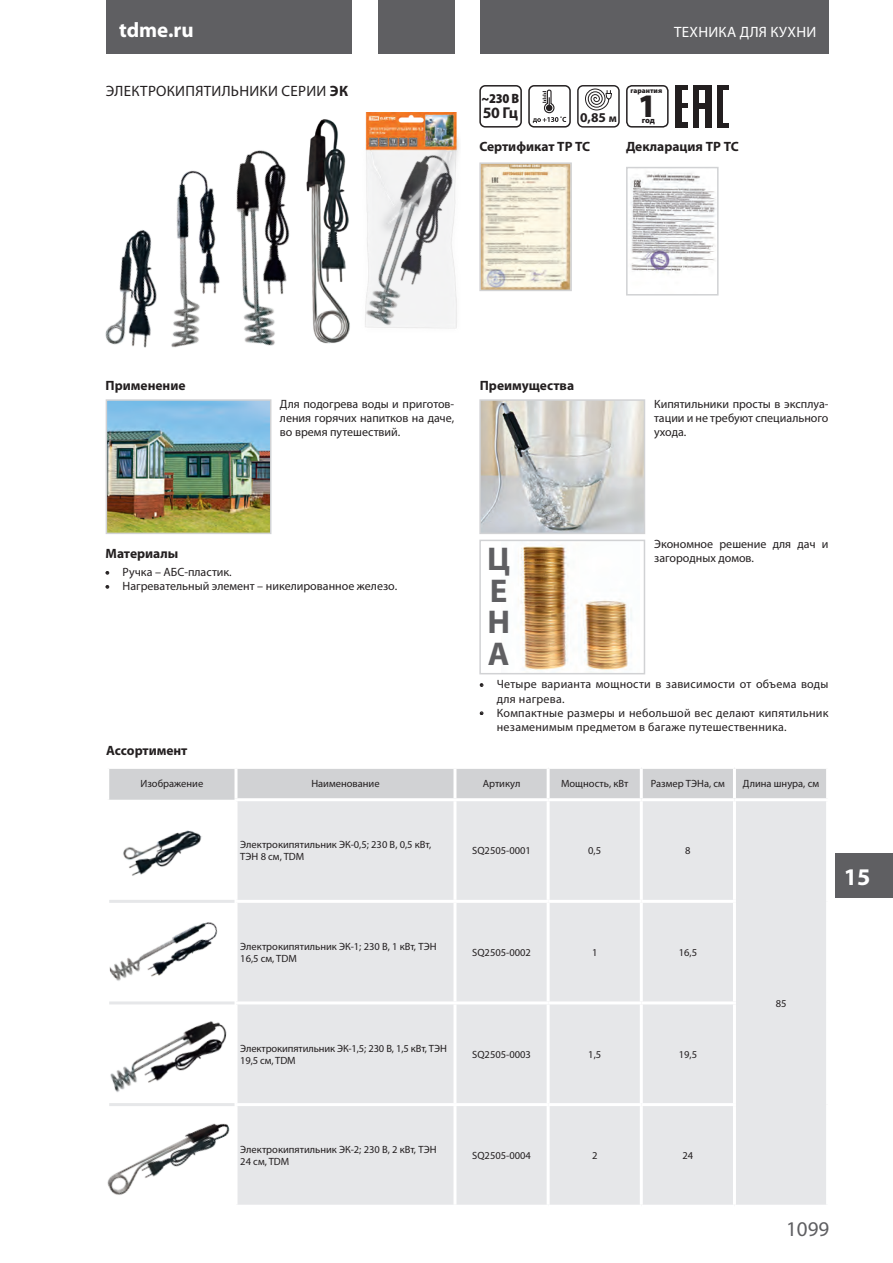
<style>
.page{position:relative;width:893px;height:1263px;background:#fff}
.page>*{position:absolute;margin:0;border:0;box-sizing:border-box;transform-origin:0 0}
.t1{font:700 33px/31.5px "Myriad Pro";color:#5f5f62;text-align:justify}
.t2{font:900 33px "Myriad Pro";color:#231f20;scale:.95 1}
.t3{font:700 24px "Myriad Pro";color:#fff}
.t4{font:700 21px "Myriad Pro";color:#fff}
.t5{font:21px "Myriad Pro";color:#5f5f62}
.t6{font:700 15.75px "Myriad Pro";color:#231f20}
.t7{font:15px "Myriad Pro";letter-spacing:.02em;color:#231f20}
.t8{font:15px "Myriad Pro";letter-spacing:.02em;color:#fff}
.t9{font:700 13.5px "Myriad Pro";color:#231f20}
.t10{font:900 semi-condensed 13.5px "Myriad Pro";color:#231f20}
.t11{font:12px/14.1px "Myriad Pro";color:#231f20;text-align:justify}
.t12{font:12px/14.1px "Myriad Pro";letter-spacing:.02em;color:#231f20}
.t13{font:10.5px/12px "Myriad Pro";color:#231f20}
.t14{font:900 8.25px "Myriad Pro";color:#231f20}
.t15{font:900 7.2px "Myriad Pro";color:#231f20}
.s1{font-weight:700}
.s2{font-size:11.25px}
.s3{font-size:12.75px}
</style>
<div class="page">
<div style="left:480px;top:0;width:349px;height:54px;background:#5f5f62"></div>
<div style="left:378px;top:0;width:77px;height:54px;background:#5f5f62"></div>
<div style="left:106px;top:0;width:245px;height:54px;background:#5f5f62"></div>
<div style="left:835px;top:853px;width:58px;height:45px;background:#5f5f62"></div>
<svg style="left:106px;top:571px;width:3px;height:4px"></svg>
<svg style="left:106px;top:585px;width:3px;height:4px"></svg>
<svg style="left:480px;top:683px;width:3px;height:4px"></svg>
<svg style="left:480px;top:711px;width:3px;height:4px"></svg>
<img style="left:482px;top:165px;width:87px;height:123px">
<div style="left:479px;top:162px;width:93px;height:129px;border:2px solid #d1d2d4"></div>
<img style="left:109px;top:402px;width:159px;height:129px">
<div style="left:106px;top:399px;width:165px;height:135px;border:2px solid #d1d2d4"></div>
<img style="left:482px;top:402px;width:160px;height:129px">
<div style="left:479px;top:399px;width:166px;height:135px;border:2px solid #d1d2d4"></div>
<img style="left:518px;top:545px;width:114px;height:126px">
<div style="left:479px;top:540px;width:166px;height:134px;border:2px solid #d1d2d4"></div>
<div style="left:675px;top:85px;width:6px;height:43px;background:#231f20"></div>
<div style="left:679px;top:85px;width:8px;height:5px;background:#231f20"></div>
<svg style="left:681px;top:104px;width:6px;height:4px"></svg>
<div style="left:678px;top:122px;width:9px;height:6px;background:#231f20"></div>
<div style="left:693px;top:85px;width:6px;height:43px;background:#231f20"></div>
<div style="left:696px;top:104px;width:11px;height:5px;background:#231f20"></div>
<div style="left:705px;top:85px;width:6px;height:43px;background:#231f20"></div>
<div style="left:696px;top:85px;width:13px;height:5px;background:#231f20"></div>
<div style="left:717px;top:85px;width:6px;height:43px;background:#231f20"></div>
<div style="left:718px;top:85px;width:11px;height:5px;background:#231f20"></div>
<div style="left:720px;top:123px;width:9px;height:5px;background:#231f20"></div>
<div style="left:479px;top:85px;width:43px;height:43px;border:2px solid #231f20;border-radius:5px"></div>
<div style="left:626px;top:85px;width:43px;height:43px;border:2px solid #231f20;border-radius:5px"></div>
<div style="left:109px;top:769px;width:717px;height:31px;background:#d1d2d4"></div>
<div style="left:237px;top:801px;width:589px;height:404px;background:#e6e7e9"></div>
<hr style="left:234px;top:769px;width:3px;height:29px;background:#fff">
<hr style="left:453px;top:769px;width:3px;height:29px;background:#fff">
<hr style="left:547px;top:769px;width:3px;height:29px;background:#fff">
<hr style="left:640px;top:769px;width:3px;height:29px;background:#fff">
<hr style="left:733px;top:769px;width:3px;height:29px;background:#fff">
<hr style="left:234px;top:798px;width:221px;height:3px;background:#fff">
<hr style="left:455px;top:798px;width:93px;height:3px;background:#fff">
<hr style="left:453px;top:801px;width:3px;height:99px;background:#fff">
<hr style="left:548px;top:798px;width:93px;height:3px;background:#fff">
<hr style="left:547px;top:801px;width:3px;height:99px;background:#fff">
<hr style="left:641px;top:798px;width:93px;height:3px;background:#fff">
<hr style="left:640px;top:801px;width:3px;height:99px;background:#fff">
<hr style="left:734px;top:798px;width:95px;height:3px;background:#fff">
<hr style="left:733px;top:801px;width:3px;height:99px;background:#fff">
<hr style="left:234px;top:900px;width:221px;height:3px;background:#fff">
<hr style="left:455px;top:900px;width:93px;height:3px;background:#fff">
<hr style="left:453px;top:903px;width:3px;height:98px;background:#fff">
<hr style="left:548px;top:900px;width:93px;height:3px;background:#fff">
<hr style="left:547px;top:903px;width:3px;height:98px;background:#fff">
<hr style="left:641px;top:900px;width:95px;height:3px;background:#fff">
<hr style="left:640px;top:903px;width:3px;height:98px;background:#fff">
<hr style="left:733px;top:903px;width:3px;height:98px;background:#fff">
<hr style="left:234px;top:1001px;width:221px;height:3px;background:#fff">
<hr style="left:455px;top:1001px;width:93px;height:3px;background:#fff">
<hr style="left:453px;top:1004px;width:3px;height:99px;background:#fff">
<hr style="left:548px;top:1001px;width:93px;height:3px;background:#fff">
<hr style="left:547px;top:1004px;width:3px;height:99px;background:#fff">
<hr style="left:641px;top:1001px;width:95px;height:3px;background:#fff">
<hr style="left:640px;top:1004px;width:3px;height:99px;background:#fff">
<hr style="left:733px;top:1004px;width:3px;height:99px;background:#fff">
<hr style="left:234px;top:1103px;width:221px;height:3px;background:#fff">
<hr style="left:455px;top:1103px;width:93px;height:3px;background:#fff">
<hr style="left:453px;top:1106px;width:3px;height:99px;background:#fff">
<hr style="left:548px;top:1103px;width:93px;height:3px;background:#fff">
<hr style="left:547px;top:1106px;width:3px;height:99px;background:#fff">
<hr style="left:641px;top:1103px;width:95px;height:3px;background:#fff">
<hr style="left:640px;top:1106px;width:3px;height:99px;background:#fff">
<hr style="left:733px;top:1106px;width:3px;height:99px;background:#fff">
<hr style="left:109px;top:900px;width:125px;height:3px;background:#e6e7e9">
<hr style="left:109px;top:1001px;width:125px;height:3px;background:#e6e7e9">
<hr style="left:109px;top:1103px;width:125px;height:3px;background:#e6e7e9">
<img style="left:123px;top:830px;width:79px;height:46px">
<img style="left:105px;top:230px;width:52px;height:118px">
<img style="left:110px;top:1021px;width:117px;height:71px">
<img style="left:238px;top:150px;width:52px;height:196px">
<img style="left:110px;top:922px;width:108px;height:59px">
<img style="left:171px;top:170px;width:67px;height:178px">
<img style="left:107px;top:1123px;width:123px;height:72px">
<img style="left:306px;top:119px;width:44px;height:225px">
<img style="left:365px;top:112px;width:94px;height:217px">
<div style="left:577px;top:85px;width:43px;height:43px;border:1px solid #231f20;border-radius:5px"></div>
<svg style="left:585px;top:88px;width:27px;height:23px"></svg>
<div style="left:528px;top:85px;width:43px;height:43px;border:2px solid #231f20;border-radius:5px"></div>
<svg style="left:533px;top:89px;width:33px;height:34px"></svg>
<img style="left:630px;top:173px;width:86px;height:100px">
<div style="left:626px;top:167px;width:93px;height:129px;border:2px solid #d1d2d4"></div>
<h3 class="t4" style="left:119px;top:16px;width:76px">tdme.ru</h3>
<h3 class="t7" style="left:106px;top:82px;width:244px">ЭЛЕКТРОКИПЯТИЛЬНИКИ СЕРИИ <span class="s1">ЭК</span></h3>
<h3 class="t8" style="left:674px;top:23px;width:144px">ТЕХНИКА ДЛЯ КУХНИ</h3>
<p class="t10" style="left:481px;top:90px;width:39px">~230 В</p>
<h3 class="t6" style="left:483px;top:103px;width:37px">50 Гц</h3>
<p class="t9" style="left:580px;top:109px;width:38px">0,85 <span class="s2">м</span></p>
<p class="t9" style="left:479px;top:138px;width:112px">Сертификат ТР ТС</p>
<p class="t15" style="left:631px;top:86px;width:33px">гарантия</p>
<h1 class="t2" style="left:638px;top:84px;width:20px">1</h1>
<p class="t14" style="left:642px;top:115px;width:15px">год</p>
<p class="t9" style="left:626px;top:138px;width:114px">Декларация ТР ТС</p>
<p class="t9" style="left:106px;top:376px;width:81px">Применение</p>
<p class="t11" style="left:280px;top:397px;width:176px">Для подогрева воды и приготов&shy;ления горячих напитков на даче, во время путешествий.</p>
<p class="t9" style="left:480px;top:376px;width:96px">Преимущества</p>
<p class="t11" style="left:654px;top:397px;width:176px">Кипятильники просты в эксплуа&shy;тации и не требуют специального ухода.</p>
<p class="t9" style="left:106px;top:545px;width:74px">Материалы</p>
<p class="t11" style="left:106px;top:565px;width:128px"><span class="s3">•</span> Ручка – АБС-пластик.</p>
<p class="t11" style="left:106px;top:579px;width:293px"><span class="s3">•</span> Нагревательный элемент – никелированное железо.</p>
<h1 class="t1" style="left:487px;top:542px;width:24px">Ц Е Н А</h1>
<p class="t11" style="left:654px;top:537px;width:176px">Экономное решение для дач и загородных домов.</p>
<p class="t12" style="left:497px;top:677px;width:333px;text-indent:-17px"><span class="s3">•</span> Четыре варианта мощности в зависимости от объема воды для нагрева.</p>
<p class="t12" style="left:497px;top:705px;width:333px;text-indent:-17px"><span class="s3">•</span> Компактные размеры и небольшой вес делают кипятильник незаменимым предметом в багаже путешественника.</p>
<p class="t9" style="left:106px;top:741px;width:83px">Ассортимент</p>
<p class="t13" style="left:140px;top:778px;width:64px">Изображение</p>
<p class="t13" style="left:311px;top:778px;width:70px">Наименование</p>
<p class="t13" style="left:483px;top:778px;width:39px">Артикул</p>
<p class="t13" style="left:561px;top:778px;width:69px">Мощность, кВт</p>
<p class="t13" style="left:651px;top:778px;width:76px">Размер ТЭНа, см</p>
<p class="t13" style="left:743px;top:778px;width:78px">Длина шнура, см</p>
<p class="t13" style="left:240px;top:839px;width:192px">Электрокипятильник ЭК-0,5; 230 В, 0,5 кВт,<br>ТЭН 8 см, TDM</p>
<p class="t13" style="left:472px;top:845px;width:60px">SQ2505-0001</p>
<p class="t13" style="left:588px;top:845px;width:14px">0,5</p>
<p class="t13" style="left:685px;top:845px;width:7px">8</p>
<h2 class="t3" style="left:844px;top:861px;width:28px">15</h2>
<p class="t13" style="left:240px;top:940px;width:198px">Электрокипятильник ЭК-1; 230 В, 1 кВт, ТЭН<br>16,5 см, TDM</p>
<p class="t13" style="left:472px;top:946px;width:60px">SQ2505-0002</p>
<p class="t13" style="left:592px;top:946px;width:7px">1</p>
<p class="t13" style="left:679px;top:946px;width:20px">16,5</p>
<p class="t13" style="left:240px;top:1042px;width:208px">Электрокипятильник ЭК-1,5; 230 В, 1,5 кВт, ТЭН<br>19,5 см, TDM</p>
<p class="t13" style="left:472px;top:1048px;width:60px">SQ2505-0003</p>
<p class="t13" style="left:588px;top:1048px;width:14px">1,5</p>
<p class="t13" style="left:679px;top:1048px;width:20px">19,5</p>
<p class="t13" style="left:776px;top:997px;width:12px">85</p>
<p class="t13" style="left:240px;top:1144px;width:198px">Электрокипятильник ЭК-2; 230 В, 2 кВт, ТЭН<br>24 см, TDM</p>
<p class="t13" style="left:472px;top:1150px;width:60px">SQ2505-0004</p>
<p class="t13" style="left:592px;top:1150px;width:7px">2</p>
<p class="t13" style="left:682px;top:1150px;width:12px">24</p>
<h3 class="t5" style="left:786px;top:1216px;width:45px">1099</h3>
</div>
